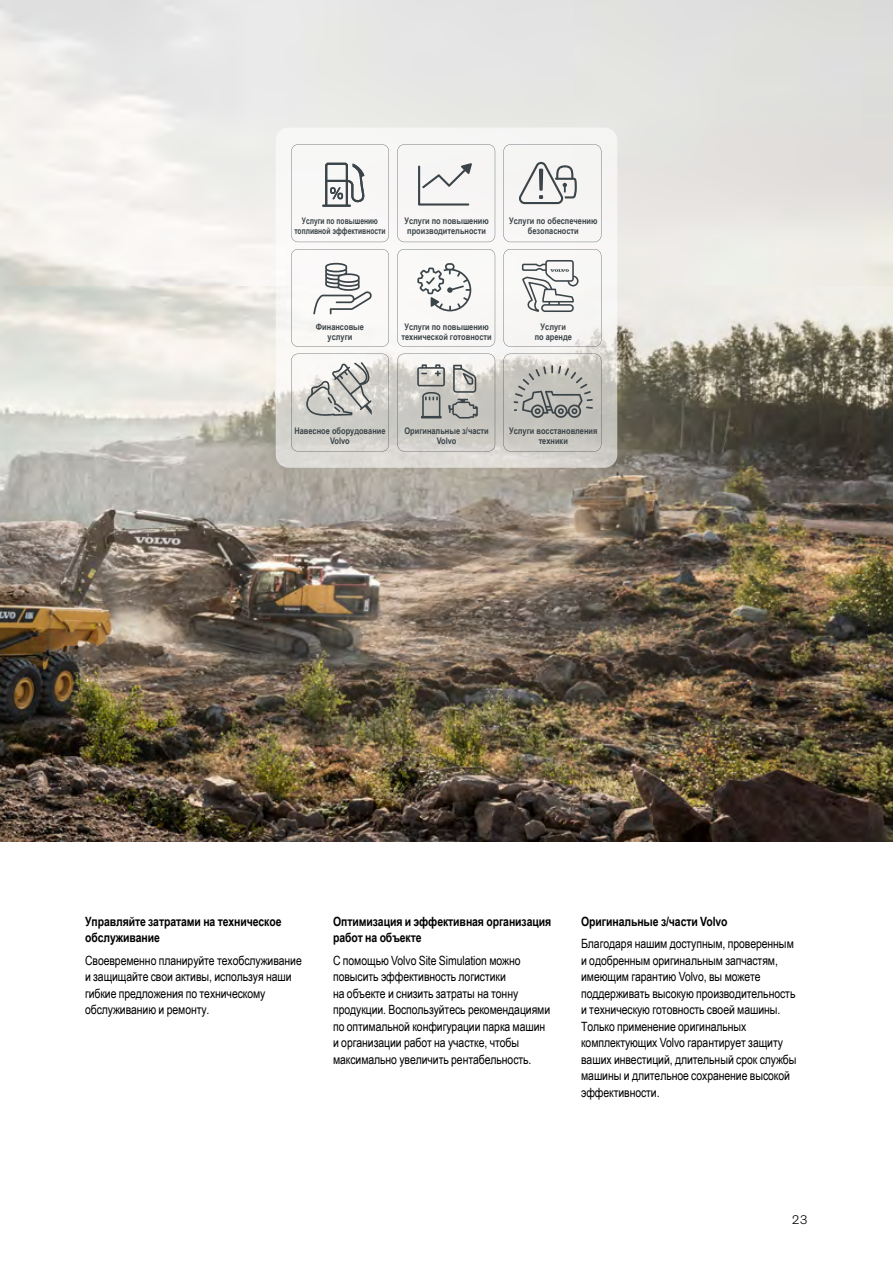
<style>
.page{position:relative;width:893px;height:1263px;background:#fff}
.page>*{position:absolute;margin:0;border:0;box-sizing:border-box;transform-origin:0 0}
.t1{font:12.75px/16.5px "Arial Narrow";letter-spacing:-.005em;color:#000}
.t2{font:700 12.75px/16.5px "Arial Narrow";letter-spacing:-.005em;color:#000}
.t3{font:300 12.75px "Volvo Novum";color:#000}
.t4{font:700 9px/10.1px "Arial Narrow";color:#3b4448;text-align:center}
.t5{font:700 9px/10.1px "Arial Narrow";color:#3b4448;text-align:center;scale:.9 1}
</style>
<div class="page">
<img style="left:0;top:0;width:893px;height:842px">
<svg style="left:276px;top:128px;width:341px;height:340px;fill:#f5f5f4"></svg>
<svg style="left:504px;top:354px;width:97px;height:97px;background:#bfbeb8"></svg>
<svg style="left:397px;top:354px;width:98px;height:97px;background:#c8c7c2"></svg>
<svg style="left:291px;top:354px;width:98px;height:97px"></svg>
<svg style="left:504px;top:249px;width:97px;height:98px"></svg>
<svg style="left:397px;top:249px;width:98px;height:98px"></svg>
<svg style="left:291px;top:249px;width:98px;height:98px"></svg>
<svg style="left:504px;top:144px;width:97px;height:98px"></svg>
<svg style="left:397px;top:144px;width:98px;height:98px"></svg>
<svg style="left:291px;top:144px;width:98px;height:98px"></svg>
<p class="t5" style="left:294px;top:216px;width:103px">Услуги по повышению топливной эффективности</p>
<p class="t4" style="left:404px;top:216px;width:86px">Услуги по повышению производительности</p>
<p class="t4" style="left:509px;top:216px;width:90px">Услуги по обеспечению безопасности</p>
<p class="t4" style="left:316px;top:321px;width:50px">Финансовые услуги</p>
<p class="t4" style="left:401px;top:321px;width:92px">Услуги по повышению технической готовности</p>
<p class="t4" style="left:535px;top:321px;width:39px">Услуги<br>по аренде</p>
<p class="t4" style="left:294px;top:425px;width:93px">Навесное оборудование<br>Volvo</p>
<p class="t4" style="left:404px;top:425px;width:86px">Оригинальные з/части<br>Volvo</p>
<p class="t4" style="left:509px;top:425px;width:90px">Услуги восстановления техники</p>
<p class="t2" style="left:85px;top:912px;width:198px">Управляйте затратами на техническое обслуживание</p>
<p class="t1" style="left:85px;top:951px;width:218px">Своевременно планируйте техобслуживание и защищайте свои активы, используя наши гибкие предложения по техническому обслуживанию и ремонту.</p>
<p class="t2" style="left:333px;top:912px;width:220px">Оптимизация и эффективная организация работ на объекте</p>
<p class="t1" style="left:333px;top:951px;width:219px">С помощью Volvo Site Simulation можно повысить эффективность логистики<br>на объекте и снизить затраты на тонну продукции. Воспользуйтесь рекомендациями по оптимальной конфигурации парка машин и организации работ на участке, чтобы максимально увеличить рентабельность.</p>
<p class="t2" style="left:581px;top:912px;width:148px">Оригинальные з/части Volvo</p>
<p class="t1" style="left:581px;top:935px;width:217px">Благодаря нашим доступным, проверенным и одобренным оригинальным запчастям, имеющим гарантию Volvo, вы можете поддерживать высокую производительность и техническую готовность своей машины.<br>Только применение оригинальных комплектующих Volvo гарантирует защиту ваших инвестиций, длительный срок службы машины и длительное сохранение высокой эффективности.</p>
<p class="t3" style="left:792px;top:1211px;width:18px">23</p>
</div>
